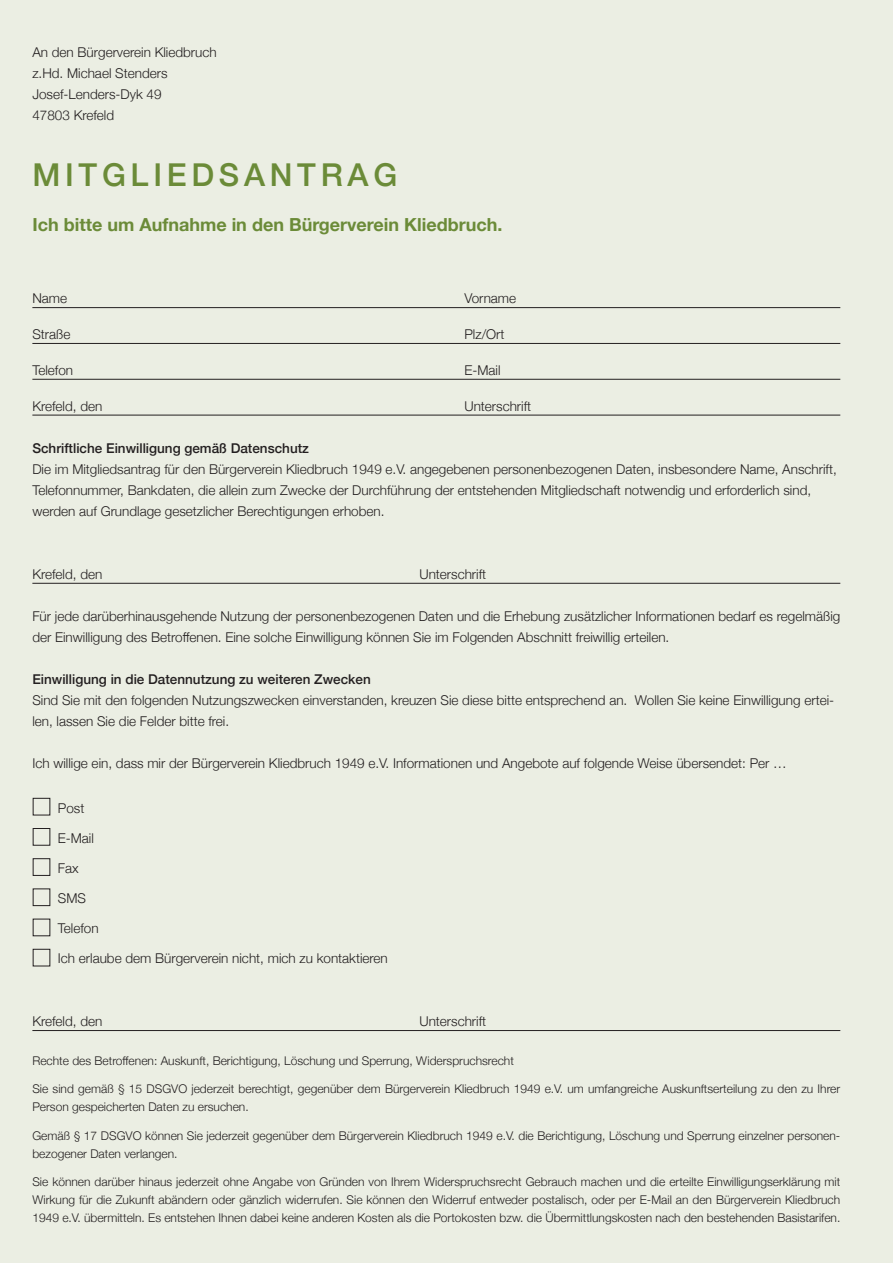
<style>
.page{position:relative;width:893px;height:1263px;background:#ebeee3}
.page>*{position:absolute;margin:0;border:0;box-sizing:border-box;transform-origin:0 0}
.t1{font:500 31.5px "Helvetica Neue";letter-spacing:.15em;color:#6b8b38}
.t2{font:700 18px "Helvetica Neue";color:#6b8b38}
.t3{font:300 13.5px/21px "Helvetica Neue";color:#231f20}
.t4{font:500 13.5px "Helvetica Neue";color:#231f20}
.t5{font:300 12px/18px "Helvetica Neue";color:#231f20}
</style>
<div class="page">
<hr style="left:32px;top:307px;width:808px;height:1px;background:#231f20">
<hr style="left:32px;top:343px;width:808px;height:1px;background:#231f20">
<hr style="left:32px;top:379px;width:808px;height:1px;background:#231f20">
<hr style="left:32px;top:415px;width:808px;height:1px;background:#231f20">
<hr style="left:32px;top:583px;width:808px;height:1px;background:#231f20">
<hr style="left:32px;top:1030px;width:808px;height:1px;background:#231f20">
<div style="left:33px;top:798px;width:17px;height:17px;border:1px solid #231f20"></div>
<div style="left:33px;top:828px;width:17px;height:18px;border:1px solid #231f20"></div>
<div style="left:33px;top:858px;width:17px;height:18px;border:1px solid #231f20"></div>
<div style="left:33px;top:888px;width:17px;height:18px;border:1px solid #231f20"></div>
<div style="left:33px;top:949px;width:17px;height:17px;border:1px solid #231f20"></div>
<p class="t3" style="left:32px;top:40px;width:186px">An den Bürgerverein Kliedbruch z.Hd. Michael Stenders<br>Josef-Lenders-Dyk 49<br>47803 Krefeld</p>
<h1 class="t1" style="left:32px;top:149px;width:366px">MITGLIEDSANTRAG</h1>
<h2 class="t2" style="left:32px;top:210px;width:472px">Ich bitte um Aufnahme in den Bürgerverein Kliedbruch.</h2>
<p class="t3" style="left:32px;top:286px;width:36px">Name</p>
<p class="t3" style="left:464px;top:286px;width:53px">Vorname</p>
<p class="t3" style="left:32px;top:322px;width:40px">Straße</p>
<p class="t3" style="left:464px;top:322px;width:42px">Plz/Ort</p>
<p class="t3" style="left:32px;top:358px;width:42px">Telefon</p>
<p class="t3" style="left:464px;top:358px;width:38px">E-Mail</p>
<p class="t3" style="left:32px;top:394px;width:72px">Krefeld, den</p>
<p class="t3" style="left:464px;top:394px;width:68px">Unterschrift</p>
<p class="t4" style="left:32px;top:437px;width:278px">Schriftliche Einwilligung gemäß Datenschutz</p>
<p class="t3" style="left:32px;top:457px;width:806px">Die im Mitgliedsantrag für den Bürgerverein Kliedbruch 1949 e.V. angegebenen personenbezogenen Daten, insbesondere Name, Anschrift,<br>Telefonnummer, Bankdaten, die allein zum Zwecke der Durchführung der entstehenden Mitgliedschaft notwendig und erforderlich sind, werden auf Grundlage gesetzlicher Berechtigungen erhoben.</p>
<p class="t3" style="left:32px;top:562px;width:72px">Krefeld, den</p>
<p class="t3" style="left:419px;top:562px;width:68px">Unterschrift</p>
<p class="t3" style="left:32px;top:604px;width:809px">Für jede darüberhinausgehende Nutzung der personenbezogenen Daten und die Erhebung zusätzlicher Informationen bedarf es regelmäßig der Einwilligung des Betroffenen. Eine solche Einwilligung können Sie im Folgenden Abschnitt freiwillig erteilen.</p>
<p class="t4" style="left:32px;top:668px;width:340px">Einwilligung in die Datennutzung zu weiteren Zwecken</p>
<p class="t3" style="left:32px;top:688px;width:803px">Sind Sie mit den folgenden Nutzungszwecken einverstanden, kreuzen Sie diese bitte entsprechend an. Wollen Sie keine Einwilligung ertei&shy;len, lassen Sie die Felder bitte frei.</p>
<p class="t3" style="left:32px;top:751px;width:756px">Ich willige ein, dass mir der Bürgerverein Kliedbruch 1949 e.V. Informationen und Angebote auf folgende Weise übersendet: Per …</p>
<p class="t3" style="left:58px;top:796px;width:28px">Post</p>
<p class="t3" style="left:58px;top:826px;width:38px">E-Mail</p>
<p class="t3" style="left:58px;top:856px;width:22px">Fax</p>
<p class="t3" style="left:58px;top:886px;width:30px">SMS</p>
<p class="t3" style="left:58px;top:916px;width:42px">Telefon</p>
<p class="t3" style="left:58px;top:946px;width:331px">Ich erlaube dem Bürgerverein nicht, mich zu kontaktieren</p>
<p class="t3" style="left:32px;top:1009px;width:72px">Krefeld, den</p>
<p class="t3" style="left:419px;top:1009px;width:68px">Unterschrift</p>
<p class="t5" style="left:32px;top:1050px;width:483px">Rechte des Betroffenen: Auskunft, Berichtigung, Löschung und Sperrung, Widerspruchsrecht</p>
<p class="t5" style="left:32px;top:1079px;width:809px">Sie sind gemäß § 15 DSGVO jederzeit berechtigt, gegenüber dem Bürgerverein Kliedbruch 1949 e.V. um umfangreiche Auskunftserteilung zu den zu Ihrer<br>Person gespeicherten Daten zu ersuchen.</p>
<p class="t5" style="left:32px;top:1125px;width:809px">Gemäß § 17 DSGVO können Sie jederzeit gegenüber dem Bürgerverein Kliedbruch 1949 e.V. die Berichtigung, Löschung und Sperrung einzelner personen&shy;bezogener Daten verlangen.</p>
<p class="t5" style="left:32px;top:1172px;width:809px;text-align:justify">Sie können darüber hinaus jederzeit ohne Angabe von Gründen von Ihrem Widerspruchsrecht Gebrauch machen und die erteilte Einwilligungserklärung mit Wirkung für die Zukunft abändern oder gänzlich widerrufen. Sie können den Widerruf entweder postalisch, oder per E-Mail an den Bürgerverein Kliedbruch 1949 e.V. übermitteln. Es entstehen Ihnen dabei keine anderen Kosten als die Portokosten bzw. die Übermittlungskosten nach den bestehenden Basistarifen.</p>
</div>
